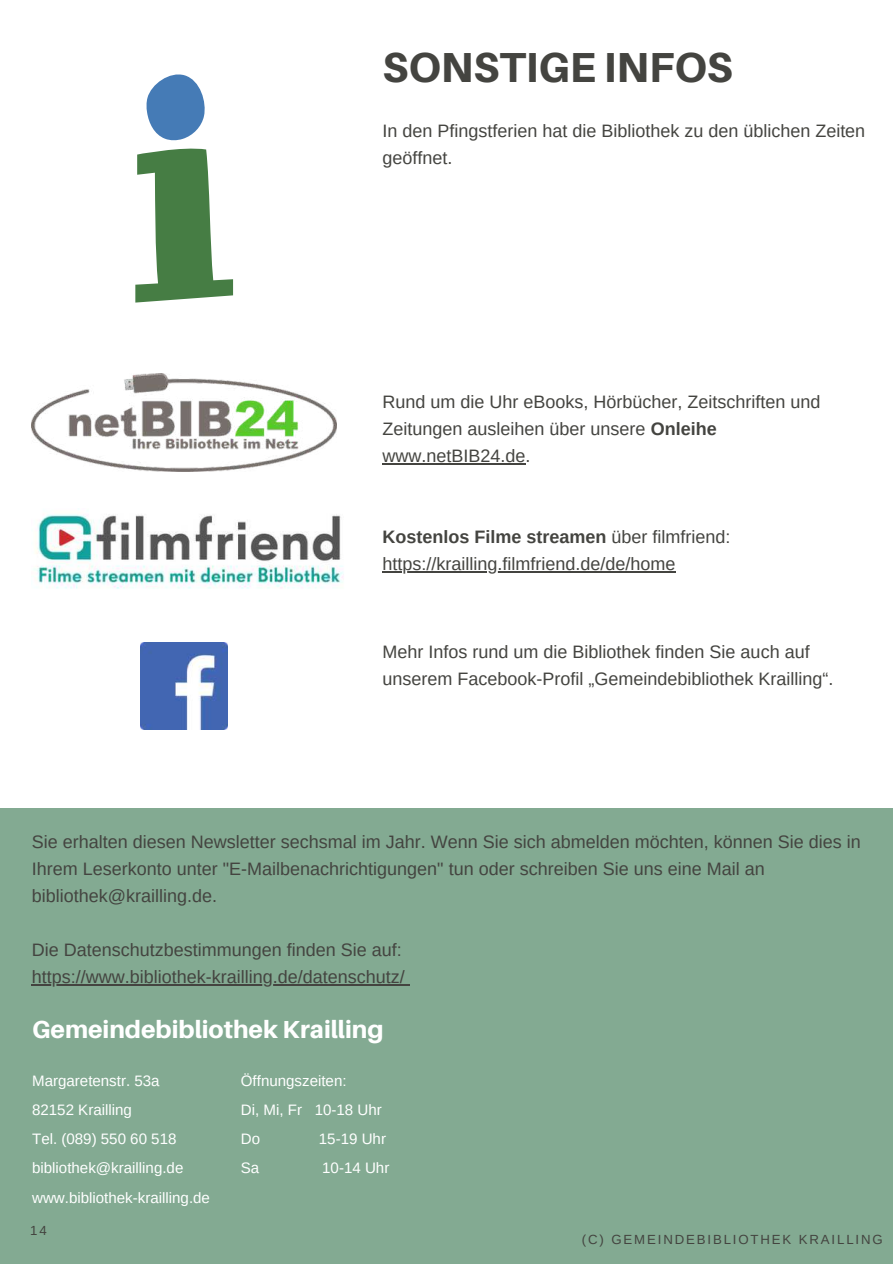
<style>
.page{position:relative;width:893px;height:1264px;background:#fff}
.page>*{position:absolute;margin:0;border:0;box-sizing:border-box;transform-origin:0 0}
.t1{font:800 42px "Aileron";color:#444440}
.t2{font:800 24.6px "Aileron";color:#fff}
.t3{font:18px/27px "Arimo";color:#444440}
.t4{font:15.15px/29.2px "Arimo";color:#fff}
.t5{font:13.2px "Arimo";letter-spacing:.14em;color:#444440}
.s1{font-weight:700}
</style>
<div class="page">
<div style="left:0;top:808px;width:892px;height:455px;background:#83aa92"></div>
<svg style="left:135px;top:74px;width:98px;height:228px"></svg>
<img style="left:32px;top:373px;width:304px;height:98px">
<img style="left:34px;top:514px;width:310px;height:75px">
<img style="left:141px;top:643px;width:86px;height:86px">
<hr style="left:382px;top:463px;width:143px;height:1px;background:#444440">
<hr style="left:382px;top:571px;width:293px;height:1px;background:#444440">
<hr style="left:32px;top:984px;width:373px;height:1px;background:#444440">
<h1 class="t1" style="left:382px;top:43px;width:351px">SONSTIGE INFOS</h1>
<p class="t3" style="left:382px;top:117px;width:484px">In den Pfingstferien hat die Bibliothek zu den üblichen Zeiten geöffnet.</p>
<p class="t3" style="left:382px;top:388px;width:439px">Rund um die Uhr eBooks, Hörbücher, Zeitschriften und<br>Zeitungen ausleihen über unsere <span class="s1">Onleihe </span>www.netBIB24.de.</p>
<p class="t3" style="left:382px;top:523px;width:349px"><span class="s1">Kostenlos Filme streamen</span> über filmfriend: https://krailling.filmfriend.de/de/home</p>
<p class="t3" style="left:382px;top:638px;width:452px">Mehr Infos rund um die Bibliothek finden Sie auch auf unserem Facebook-Profil „Gemeindebibliothek Krailling“.</p>
<p class="t3" style="left:32px;top:828px;width:830px">Sie erhalten diesen Newsletter sechsmal im Jahr. Wenn Sie sich abmelden möchten, können Sie dies in<br>Ihrem Leserkonto unter "E-Mailbenachrichtigungen" tun oder schreiben Sie uns eine Mail an bibliothek@krailling.de.</p>
<p class="t3" style="left:32px;top:936px;width:374px">Die Datenschutzbestimmungen finden Sie auf: https://www.bibliothek-krailling.de/datenschutz/</p>
<h2 class="t2" style="left:32px;top:1015px;width:353px">Gemeindebibliothek Krailling</h2>
<p class="t4" style="left:32px;top:1065px;width:179px">Margaretenstr. 53a<br>82152 Krailling<br>Tel. (089) 550 60 518 bibliothek@krailling.de www.bibliothek-krailling.de</p>
<p class="t4" style="left:241px;top:1065px;width:142px">Öffnungszeiten:<br>Di, Mi, Fr 10-18 Uhr<br>Do</p>
<p class="t4" style="left:319px;top:1124px;width:69px">15-19 Uhr</p>
<p class="t4" style="left:241px;top:1153px;width:20px">Sa</p>
<p class="t4" style="left:322px;top:1153px;width:69px">10-14 Uhr</p>
<p class="t5" style="left:30px;top:1222px;width:18px">14</p>
<p class="t5" style="left:582px;top:1230px;width:302px">(C) GEMEINDEBIBLIOTHEK KRAILLING</p>
</div>
